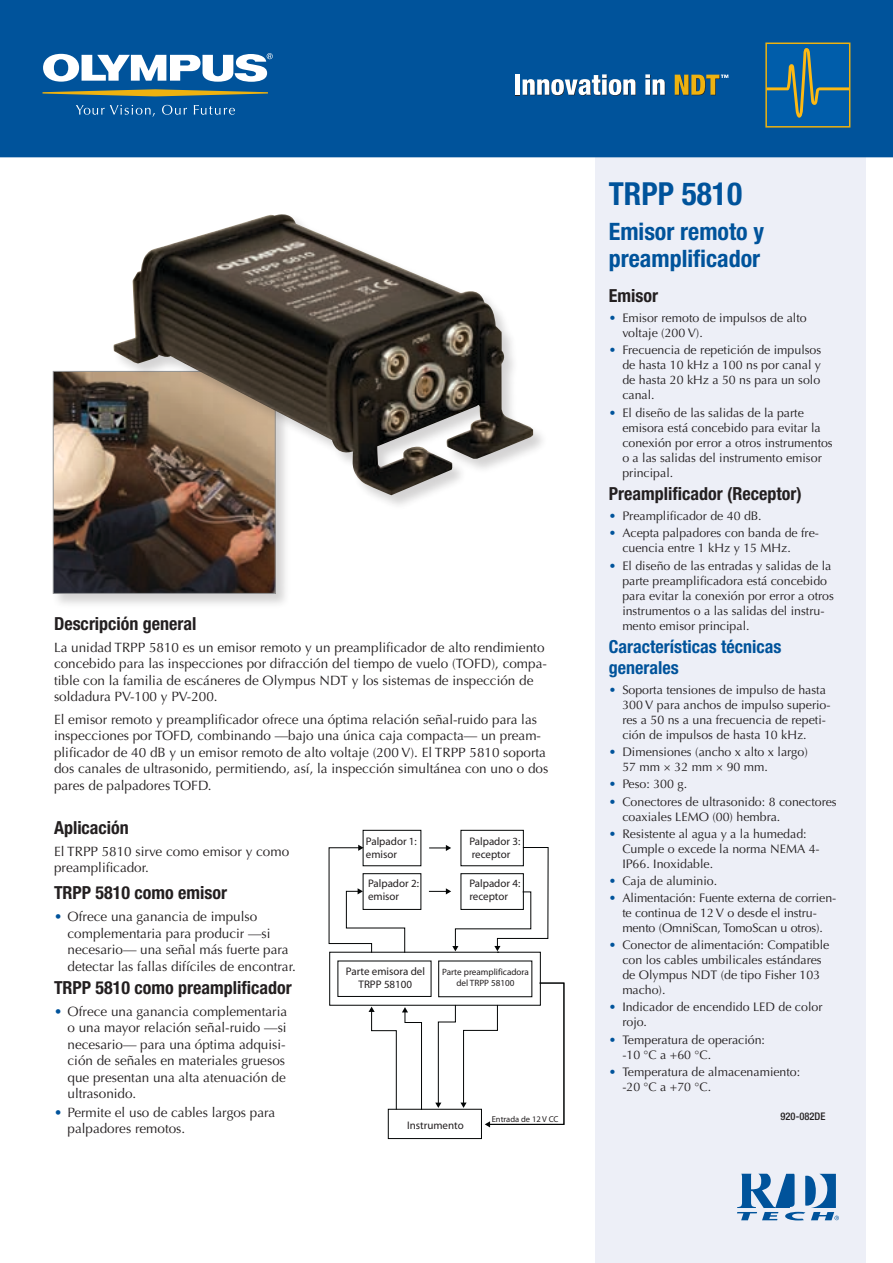
<style>
.page{position:relative;width:893px;height:1263px;background:#fff}
.page>*{position:absolute;margin:0;border:0;box-sizing:border-box;transform-origin:0 0}
.Titre_1_287{font:700 condensed 31.8px "Helvetica Neue LT Std";color:#00539b}
.Titre_2_287{font:700 condensed 24px/27.3px "Helvetica Neue LT Std";color:#00539b}
.Titre_3{font:700 condensed 18px "Helvetica Neue LT Std";color:#231f20}
.Titre_3-2{font:700 condensed 18px/21px "Helvetica Neue LT Std";color:#00539b}
.Texte{font:13.5px/16.5px "Optima LT Std";color:#231f20}
.Boulet{font:13.5px/16.5px "Optima LT Std";color:#231f20}
.Boulet-2{font:12.3px/15px "Optima LT Std";color:#231f20}
.t1{font:10.95px/13.2px "Myriad";color:#231f20}
.Vignette{font:500 condensed 10.5px "Helvetica Neue LT Std";color:#231f20}
.t2{font:9.15px/10.9px "Myriad";color:#231f20;text-align:center}
.t3{font:8.55px "Myriad";color:#231f20}
.s1{color:#00539b}
</style>
<div class="page">
<div style="left:595px;top:157px;width:271px;height:1106px;background:#edeff7"></div>
<div style="left:0;top:0;width:893px;height:157px;background:#00539b"></div>
<div style="left:363px;top:830px;width:58px;height:36px;border:1px solid #030505"></div>
<div style="left:460px;top:830px;width:64px;height:36px;border:1px solid #030505"></div>
<div style="left:337px;top:960px;width:94px;height:37px;border:1px solid #030505"></div>
<div style="left:388px;top:1109px;width:94px;height:30px;border:1px solid #030505"></div>
<div style="left:363px;top:873px;width:58px;height:37px;border:1px solid #030505"></div>
<svg style="left:328px;top:845px;width:78px;height:108px"></svg>
<svg style="left:369px;top:1007px;width:53px;height:103px"></svg>
<svg style="left:435px;top:982px;width:130px;height:145px"></svg>
<svg style="left:429px;top:845px;width:120px;height:108px"></svg>
<div style="left:51px;top:369px;width:242px;height:242px;background:#231f20;opacity:.2"></div>
<img style="left:55px;top:373px;width:219px;height:219px">
<div style="left:53px;top:371px;width:223px;height:223px;border:1px solid #949698"></div>
<div style="left:111px;top:211px;width:439px;height:300px;background:#231f20;opacity:.2"></div>
<img style="left:113px;top:211px;width:420px;height:284px">
<svg style="left:43px;top:89px;width:225px;height:7px"></svg>
<svg style="left:43px;top:53px;width:230px;height:29px"></svg>
<svg style="left:76px;top:105px;width:79px;height:12px"></svg>
<svg style="left:162px;top:105px;width:25px;height:10px"></svg>
<svg style="left:194px;top:105px;width:41px;height:10px"></svg>
<div style="left:515px;top:75px;width:5px;height:20px;background:#fff"></div>
<svg style="left:523px;top:74px;width:113px;height:22px"></svg>
<svg style="left:645px;top:74px;width:20px;height:21px"></svg>
<svg style="left:675px;top:75px;width:53px;height:20px"></svg>
<div style="left:766px;top:43px;width:84px;height:84px;background:#005daa"></div>
<svg style="left:768px;top:48px;width:79px;height:70px"></svg>
<div style="left:765px;top:43px;width:85px;height:85px;border:2px solid #eeb210"></div>
<svg style="left:737px;top:1174px;width:102px;height:46px"></svg>
<p class="Titre_1_287" style="left:609px;top:174px;width:135px">TRPP 5810</p>
<p class="Titre_2_287" style="left:609px;top:218px;width:157px">Emisor remoto y preamplificador</p>
<p class="Titre_3" style="left:609px;top:285px;width:51px">Emisor</p>
<p class="Boulet-2" style="left:622px;top:311px;width:186px;text-indent:-14px"><span class="s1">•</span> Emisor remoto de impulsos de alto voltaje (200 V).</p>
<p class="Boulet-2" style="left:622px;top:343px;width:200px;text-align:justify;text-indent:-14px"><span class="s1">•</span> Frecuencia de repetición de impulsos de hasta 10 kHz a 100 ns por canal y de hasta 20 kHz a 50 ns para un solo canal.</p>
<p class="Boulet-2" style="left:622px;top:405px;width:212px;text-indent:-14px"><span class="s1">•</span> El diseño de las salidas de la parte emisora está concebido para evitar la conexión por error a otros instrumentos o a las salidas del instrumento emisor principal.</p>
<p class="Titre_3" style="left:609px;top:482px;width:194px">Preamplificador (Receptor)</p>
<p class="Boulet-2" style="left:609px;top:509px;width:154px"><span class="s1">•</span> Preamplificador de 40 dB.</p>
<p class="Boulet-2" style="left:622px;top:526px;width:198px;text-indent:-14px"><span class="s1">•</span> Acepta palpadores con banda de fre&shy;cuencia entre 1 kHz y 15 MHz.</p>
<p class="Boulet-2" style="left:622px;top:558px;width:213px;text-indent:-14px"><span class="s1">•</span> El diseño de las entradas y salidas de la parte preamplificadora está concebido para evitar la conexión por error a otros instrumentos o a las salidas del instru&shy;mento emisor principal.</p>
<p class="Titre_3-2" style="left:609px;top:636px;width:174px">Características técnicas generales</p>
<p class="Boulet-2" style="left:622px;top:683px;width:210px;text-indent:-14px"><span class="s1">•</span> Soporta tensiones de impulso de hasta 300 V para anchos de impulso superio&shy;res a 50 ns a una frecuencia de repeti&shy;ción de impulsos de hasta 10 kHz.</p>
<p class="Boulet-2" style="left:622px;top:745px;width:187px;text-indent:-14px"><span class="s1">•</span> Dimensiones (ancho x alto x largo)<br>57 mm × 32 mm × 90 mm.</p>
<p class="Boulet-2" style="left:609px;top:777px;width:80px"><span class="s1">•</span> Peso: 300 g.</p>
<p class="Boulet-2" style="left:622px;top:794px;width:216px;text-indent:-14px"><span class="s1">•</span> Conectores de ultrasonido: 8 conectores coaxiales LEMO (00) hembra.</p>
<p class="Boulet-2" style="left:622px;top:826px;width:199px;text-indent:-14px"><span class="s1">•</span> Resistente al agua y a la humedad:<br>Cumple o excede la norma NEMA 4-<br>IP66. Inoxidable.</p>
<p class="Boulet-2" style="left:609px;top:873px;width:110px"><span class="s1">•</span> Caja de aluminio.</p>
<p class="Boulet-2" style="left:609px;top:891px;width:229px;text-align:center"><span class="s1">•</span> Alimentación: Fuente externa de corrien&shy;te continua de 12 V o desde el instru&shy;mento (OmniScan, TomoScan u otros).</p>
<p class="Boulet-2" style="left:622px;top:938px;width:209px;text-indent:-14px"><span class="s1">•</span> Conector de alimentación: Compatible con los cables umbilicales estándares de Olympus NDT (de tipo Fisher 103 macho).</p>
<p class="Boulet-2" style="left:622px;top:1000px;width:202px;text-indent:-14px"><span class="s1">•</span> Indicador de encendido LED de color rojo.</p>
<p class="Boulet-2" style="left:622px;top:1032px;width:144px;text-indent:-14px"><span class="s1">•</span> Temperatura de operación: -10 °C a +60 °C.</p>
<p class="Boulet-2" style="left:622px;top:1064px;width:179px;text-indent:-14px"><span class="s1">•</span> Temperatura de almacenamiento: -20 °C a +70 °C.</p>
<p class="Titre_3" style="left:54px;top:613px;width:144px">Descripción general</p>
<p class="Texte" style="left:54px;top:639px;width:494px">La unidad TRPP 5810 es un emisor remoto y un preamplificador de alto rendimiento concebido para las inspecciones por difracción del tiempo de vuelo (TOFD), compa&shy;tible con la familia de escáneres de Olympus NDT y los sistemas de inspección de soldadura PV-100 y PV-200.</p>
<p class="Texte" style="left:54px;top:711px;width:496px">El emisor remoto y preamplificador ofrece una óptima relación señal-ruido para las inspecciones por TOFD, combinando —bajo una única caja compacta— un pream&shy;plificador de 40 dB y un emisor remoto de alto voltaje (200 V). El TRPP 5810 soporta dos canales de ultrasonido, permitiendo, así, la inspección simultánea con uno o dos pares de palpadores TOFD.</p>
<p class="Titre_3" style="left:54px;top:816px;width:76px">Aplicación</p>
<p class="Texte" style="left:54px;top:843px;width:237px">El TRPP 5810 sirve como emisor y como preamplificador.</p>
<p class="Titre_3" style="left:54px;top:882px;width:175px">TRPP 5810 como emisor</p>
<p class="Boulet" style="left:68px;top:908px;width:230px;text-indent:-14px"><span class="s1">•</span> Ofrece una ganancia de impulso complementaria para producir —si necesario— una señal más fuerte para detectar las fallas difíciles de encontrar.</p>
<p class="Titre_3" style="left:54px;top:976px;width:239px">TRPP 5810 como preamplificador</p>
<p class="Boulet" style="left:68px;top:1003px;width:221px;text-indent:-14px"><span class="s1">•</span> Ofrece una ganancia complementaria o una mayor relación señal-ruido —si necesario— para una óptima adquisi&shy;ción de señales en materiales gruesos que presentan una alta atenuación de ultrasonido.</p>
<p class="Boulet" style="left:68px;top:1104px;width:209px;text-indent:-14px"><span class="s1">•</span> Permite el uso de cables largos para palpadores remotos.</p>
<p class="t1" style="left:366px;top:835px;width:53px">Palpador 1: emisor</p>
<p class="t1" style="left:469px;top:835px;width:53px">Palpador 3: receptor</p>
<p class="t1" style="left:368px;top:877px;width:53px">Palpador 2: emisor</p>
<p class="t1" style="left:469px;top:877px;width:53px">Palpador 4: receptor</p>
<p class="t1" style="left:346px;top:965px;width:81px;text-align:center">Parte emisora del<br>TRPP 58100</p>
<p class="t2" style="left:442px;top:967px;width:88px">Parte preamplificadora del TRPP 58100</p>
<p class="t3" style="left:492px;top:1114px;width:68px">Entrada de 12 V CC</p>
<p class="Vignette" style="left:780px;top:1109px;width:46px">920-082DE</p>
<p class="t1" style="left:407px;top:1119px;width:58px">Instrumento</p>
</div>
